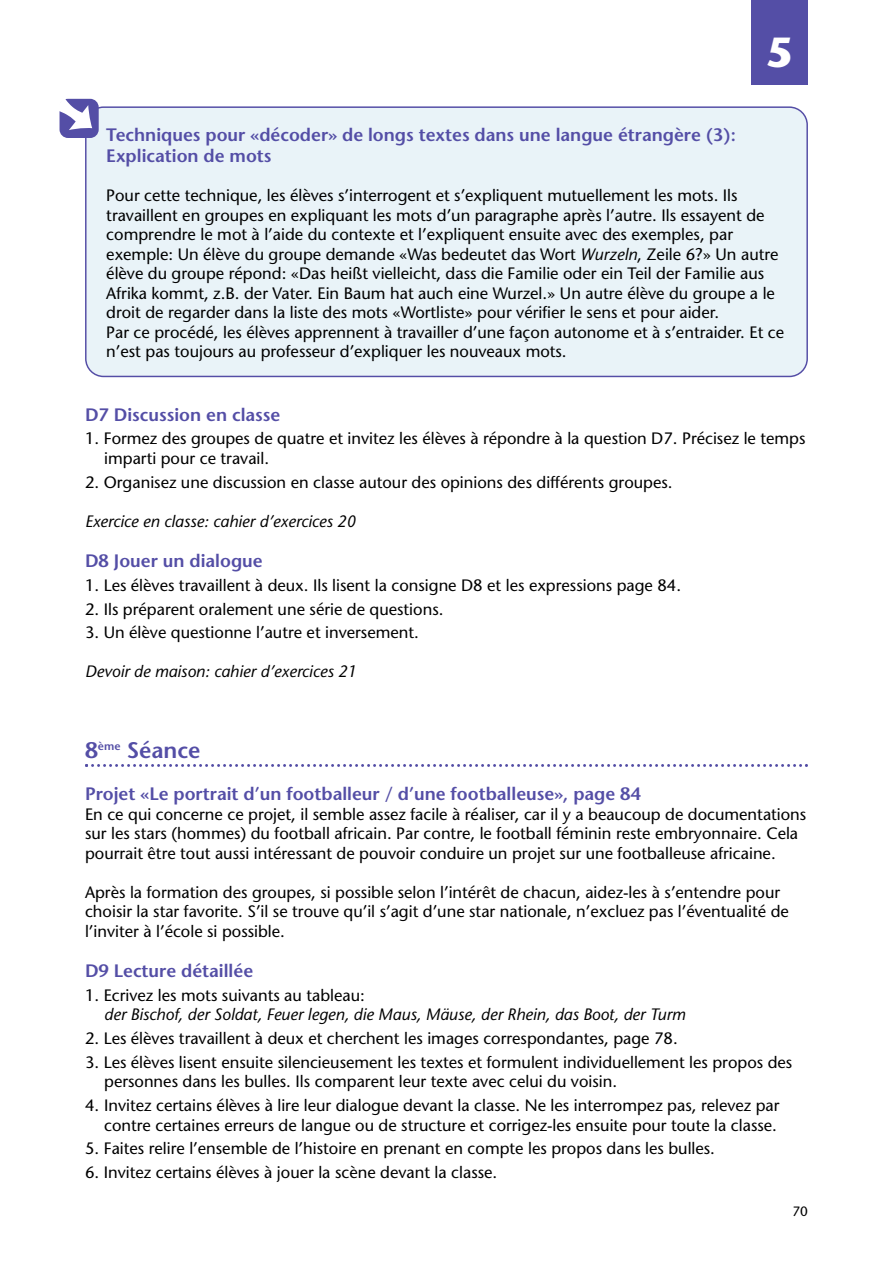
<style>
.page{position:relative;width:893px;height:1263px;background:#fff}
.page>*{position:absolute;margin:0;border:0;box-sizing:border-box;transform-origin:0 0}
.t1{font:700 42px "Stone Sans";color:#fff}
.t2{font:600 22.5px "Stone Sans";color:#544ea6}
.t3{font:600 18px/21px "Stone Sans";color:#544ea6}
.t4{font:16.5px/19.5px "Stone Sans";color:#000}
.t5{font:italic 16.5px "Stone Sans";color:#000}
.t6{font:13.5px "Stone Sans";color:#000}
.s1{font-style:italic}
</style>
<div class="page">
<div style="left:751px;top:0;width:57px;height:85px;background:#544ea6"></div>
<svg style="left:85px;top:764px;width:723px;height:3px"></svg>
<div style="left:85px;top:106px;width:723px;height:271px;background:#e9f3f8"></div>
<div style="left:60px;top:99px;width:39px;height:39px;background:#544ea6;border-radius:9px"></div>
<svg style="left:59px;top:98px;width:33px;height:32px"></svg>
<h1 class="t1" style="left:766px;top:36px;width:28px">5</h1>
<p class="t3" style="left:106px;top:126px;width:631px">Techniques pour «décoder» de longs textes dans une langue étrangère (3):<br>Explication de mots</p>
<p class="t4" style="left:106px;top:188px;width:679px">Pour cette technique, les élèves s’interrogent et s’expliquent mutuellement les mots. Ils travaillent en groupes en expliquant les mots d’un paragraphe après l’autre. Ils essayent de comprendre le mot à l’aide du contexte et l’expliquent ensuite avec des exemples, par exemple: Un élève du groupe demande «Was bedeutet das Wort <span class="s1">Wurzeln</span>, Zeile 6?» Un autre élève du groupe répond: «Das heißt vielleicht, dass die Familie oder ein Teil der Familie aus Afrika kommt, z.B. der Vater. Ein Baum hat auch eine Wurzel.» Un autre élève du groupe a le droit de regarder dans la liste des mots «Wortliste» pour vérifier le sens et pour aider.<br>Par ce procédé, les élèves apprennent à travailler d’une façon autonome et à s’entraider. Et ce n’est pas toujours au professeur d’expliquer les nouveaux mots.</p>
<p class="t3" style="left:85px;top:406px;width:197px">D7 Discussion en classe</p>
<p class="t4" style="left:104px;top:430px;width:703px;text-indent:-19px">1. Formez des groupes de quatre et invitez les élèves à répondre à la question D7. Précisez le temps imparti pour ce travail.</p>
<p class="t4" style="left:85px;top:474px;width:589px">2. Organisez une discussion en classe autour des opinions des différents groupes.</p>
<p class="t5" style="left:85px;top:514px;width:273px">Exercice en classe: cahier d’exercices 20</p>
<p class="t3" style="left:85px;top:552px;width:179px">D8 Jouer un dialogue</p>
<p class="t4" style="left:85px;top:577px;width:598px">1. Les élèves travaillent à deux. Ils lisent la consigne D8 et les expressions page 84.</p>
<p class="t4" style="left:85px;top:601px;width:360px">2. Ils préparent oralement une série de questions.</p>
<p class="t4" style="left:85px;top:624px;width:335px">3. Un élève questionne l’autre et inversement.</p>
<p class="t5" style="left:85px;top:665px;width:273px">Devoir de maison: cahier d’exercices 21</p>
<h2 class="t2" style="left:85px;top:742px;width:117px">8<sup>ème</sup> Séance</h2>
<p class="t3" style="left:85px;top:785px;width:557px">Projet «Le portrait d’un footballeur / d’une footballeuse», page 84</p>
<p class="t4" style="left:85px;top:806px;width:723px">En ce qui concerne ce projet, il semble assez facile à réaliser, car il y a beaucoup de documentations sur les stars (hommes) du football africain. Par contre, le football féminin reste embryonnaire. Cela pourrait être tout aussi intéressant de pouvoir conduire un projet sur une footballeuse africaine.</p>
<p class="t4" style="left:85px;top:884px;width:705px">Après la formation des groupes, si possible selon l’intérêt de chacun, aidez-les à s’entendre pour choisir la star favorite. S’il se trouve qu’il s’agit d’une star nationale, n’excluez pas l’éventualité de l’inviter à l’école si possible.</p>
<p class="t3" style="left:85px;top:962px;width:170px">D9 Lecture détaillée</p>
<p class="t4" style="left:85px;top:987px;width:281px">1. Ecrivez les mots suivants au tableau:</p>
<p class="t5" style="left:104px;top:1008px;width:583px">der Bischof, der Soldat, Feuer legen, die Maus, Mäuse, der Rhein, das Boot, der Turm</p>
<p class="t4" style="left:85px;top:1030px;width:594px">2. Les élèves travaillent à deux et cherchent les images correspondantes, page 78.</p>
<p class="t4" style="left:104px;top:1054px;width:690px;text-indent:-19px">3. Les élèves lisent ensuite silencieusement les textes et formulent individuellement les propos des personnes dans les bulles. Ils comparent leur texte avec celui du voisin.</p>
<p class="t4" style="left:85px;top:1097px;width:696px;text-align:right">4. Invitez certains élèves à lire leur dialogue devant la classe. Ne les interrompez pas, relevez par contre certaines erreurs de langue ou de structure et corrigez-les ensuite pour toute la classe.</p>
<p class="t4" style="left:85px;top:1140px;width:631px">5. Faites relire l’ensemble de l’histoire en prenant en compte les propos dans les bulles.</p>
<p class="t4" style="left:85px;top:1164px;width:414px">6. Invitez certains élèves à jouer la scène devant la classe.</p>
<p class="t6" style="left:792px;top:1206px;width:17px">70</p>
</div>
